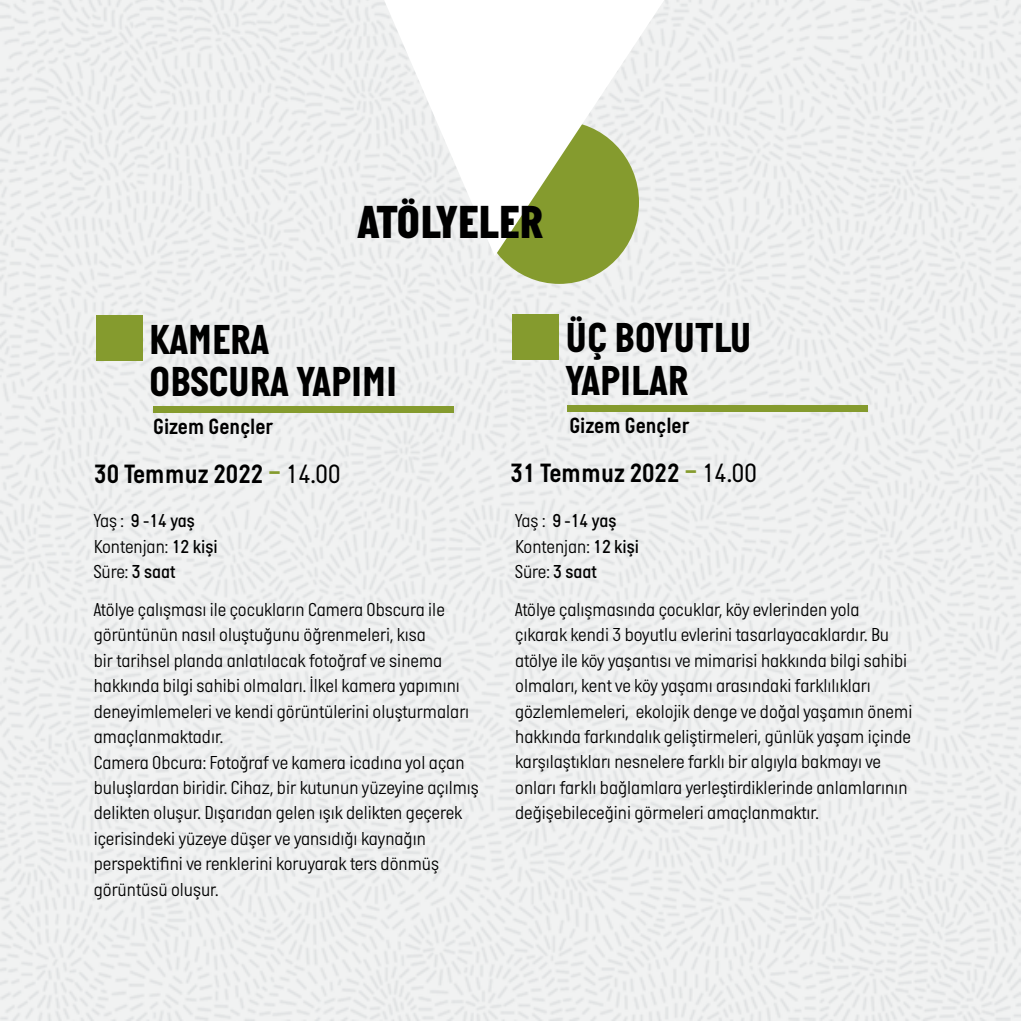
<style>
.page{position:relative;width:1021px;height:1021px;background:#fff}
.page>*{position:absolute;margin:0;border:0;box-sizing:border-box;transform-origin:0 0}
.t1{font:800 47.25px "Italian Plate No Two";color:#000}
.t2{font:700 42.75px/42.3px "Italian Plate No Two";color:#000}
.t3{font:27px "Italian Plate No Two D Bd";color:#000}
.t4{font:22.5px "Italian Plate No Two D Bd";color:#000}
.t5{font:300 19.12px/25.4px "Italian Plate No Two";color:#000}
.s1{font-style:inherit}
.s2{font-family:"Italian Plate No Two";font-size:40.5px;color:#859b2e}
.s3{font-family:"Italian Plate No Two"}
.s4{font-weight:500}
</style>
<div class="page">
<img style="left:0;top:0;width:1020px;height:1020px">
<div style="left:479px;top:121px;width:160px;height:163px;background:#859b2e;border-radius:50%"></div>
<svg style="left:384px;top:0;width:280px;height:256px"></svg>
<div style="left:96px;top:315px;width:46px;height:46px;background:#859b2e"></div>
<div style="left:512px;top:314px;width:46px;height:45px;background:#859b2e"></div>
<div style="left:153px;top:406px;width:300px;height:7px;background:#859b2e"></div>
<div style="left:567px;top:405px;width:300px;height:6px;background:#859b2e"></div>
<h1 class="t1" style="left:357px;top:196px;width:187px">ATÖLYELER</h1>
<h2 class="t2" style="left:149px;top:318px;width:249px">KAMERA<br>OBSCURA YAPIMI</h2>
<p class="t4" style="left:153px;top:414px;width:122px">Gizem Gençler</p>
<h2 class="t2" style="left:565px;top:316px;width:187px">ÜÇ BOYUTLU<br>YAPILAR</h2>
<p class="t4" style="left:569px;top:413px;width:122px">Gizem Gençler</p>
<h3 class="t3" style="left:94px;top:459px;width:248px"><span class="s1">30</span> Temmuz 2022 <span class="s2">-</span> <span class="s3">14.00</span></h3>
<h3 class="t3" style="left:510px;top:458px;width:248px"><span class="s1">31</span> Temmuz 2022 <span class="s2">-</span> <span class="s3">14.00</span></h3>
<p class="t5" style="left:94px;top:508px;width:125px">Yaş : <span class="s4">9 -14 yaş<br></span>Kontenjan: <span class="s4">12 kişi<br></span>Süre: <span class="s4">3 saat</span></p>
<p class="t5" style="left:515px;top:508px;width:125px">Yaş : <span class="s4">9 -14 yaş<br></span>Kontenjan: <span class="s4">12 kişi<br></span>Süre: <span class="s4">3 saat</span></p>
<p class="t5" style="left:94px;top:596px;width:387px">Atölye çalışması ile çocukların Camera Obscura ile görüntünün nasıl oluştuğunu öğrenmeleri, kısa<br>bir tarihsel planda anlatılacak fotoğraf ve sinema hakkında bilgi sahibi olmaları. İlkel kamera yapımını deneyimlemeleri ve kendi görüntülerini oluşturmaları amaçlanmaktadır.<br>Camera Obcura: Fotoğraf ve kamera icadına yol açan buluşlardan biridir. Cihaz, bir kutunun yüzeyine açılmış delikten oluşur. Dışarıdan gelen ışık delikten geçerek içerisindeki yüzeye düşer ve yansıdığı kaynağın perspektifini ve renklerini koruyarak ters dönmüş görüntüsü oluşur.</p>
<p class="t5" style="left:515px;top:596px;width:398px">Atölye çalışmasında çocuklar, köy evlerinden yola çıkarak kendi 3 boyutlu evlerini tasarlayacaklardır. Bu atölye ile köy yaşantısı ve mimarisi hakkında bilgi sahibi olmaları, kent ve köy yaşamı arasındaki farklılıkları gözlemlemeleri, ekolojik denge ve doğal yaşamın önemi hakkında farkındalık geliştirmeleri, günlük yaşam içinde karşılaştıkları nesnelere farklı bir algıyla bakmayı ve onları farklı bağlamlara yerleştirdiklerinde anlamlarının değişebileceğini görmeleri amaçlanmaktır.</p>
</div>
